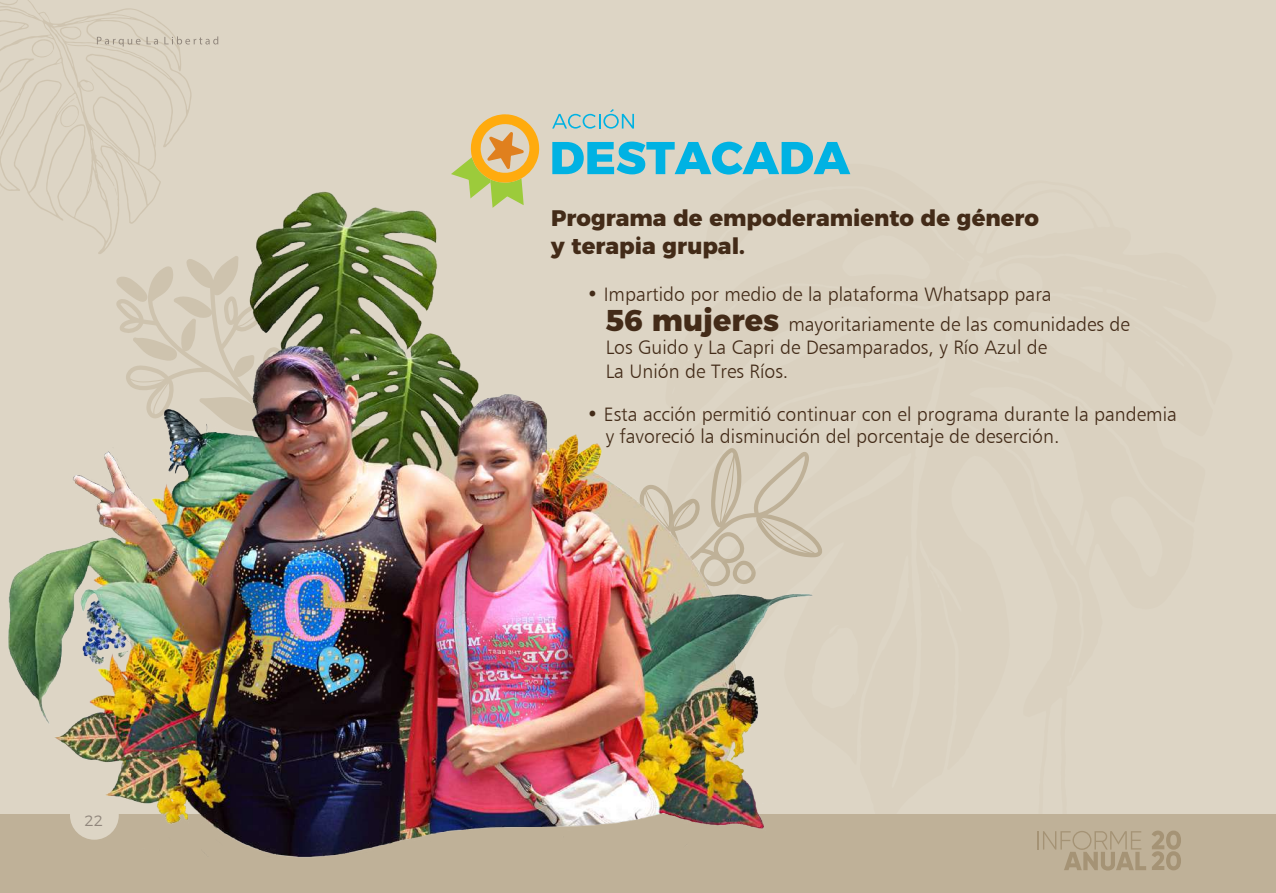
<style>
.page{position:relative;width:1276px;height:893px;background:#ddd5c5}
.page>*{position:absolute;margin:0;border:0;box-sizing:border-box;transform-origin:0 0}
.t1{font:800 22.5px/27px "Montserrat";color:#432b18}
.t2{font:19.5px/23.4px "Humanist 777 BT Light B";color:#432b18}
.t3{font:300 15px "Montserrat";color:#90867c}
.s1{font-family:"Montserrat";font-weight:800;font-size:30px}
</style>
<div class="page">
<div style="left:0;top:814px;width:1276px;height:79px;background:#bfb198"></div>
<svg style="left:0;top:0;width:192px;height:181px"></svg>
<svg style="left:60px;top:105px;width:19px;height:22px"></svg>
<svg style="left:31px;top:27px;width:50px;height:31px"></svg>
<svg style="left:1037px;top:831px;width:144px;height:39px"></svg>
<svg style="left:451px;top:114px;width:88px;height:67px"></svg>
<svg style="left:552px;top:109px;width:82px;height:20px"></svg>
<svg style="left:552px;top:142px;width:298px;height:33px"></svg>
<svg style="left:97px;top:37px;width:44px;height:10px"></svg>
<svg style="left:147px;top:37px;width:11px;height:7px"></svg>
<svg style="left:164px;top:36px;width:54px;height:8px"></svg>
<img style="left:0;top:181px;width:820px;height:677px">
<p class="t3" style="left:84px;top:808px;width:20px">22</p>
<p class="t1" style="left:551px;top:203px;width:489px">Programa de empoderamiento de género y terapia grupal.</p>
<p class="t2" style="left:587px;top:282px;width:466px">• Impartido por medio de la plataforma Whatsapp para</p>
<p class="t2" style="left:606px;top:312px;width:526px"><span class="s1">56 mujeres</span> mayoritariamente de las comunidades de<br>Los Guido y La Capri de Desamparados, y Río Azul de<br>La Unión de Tres Ríos.</p>
<p class="t2" style="left:606px;top:402px;width:573px;line-height:22.5px;text-indent:-19px">• Esta acción permitió continuar con el programa durante la pandemia y favoreció la disminución del porcentaje de deserción.</p>
</div>
